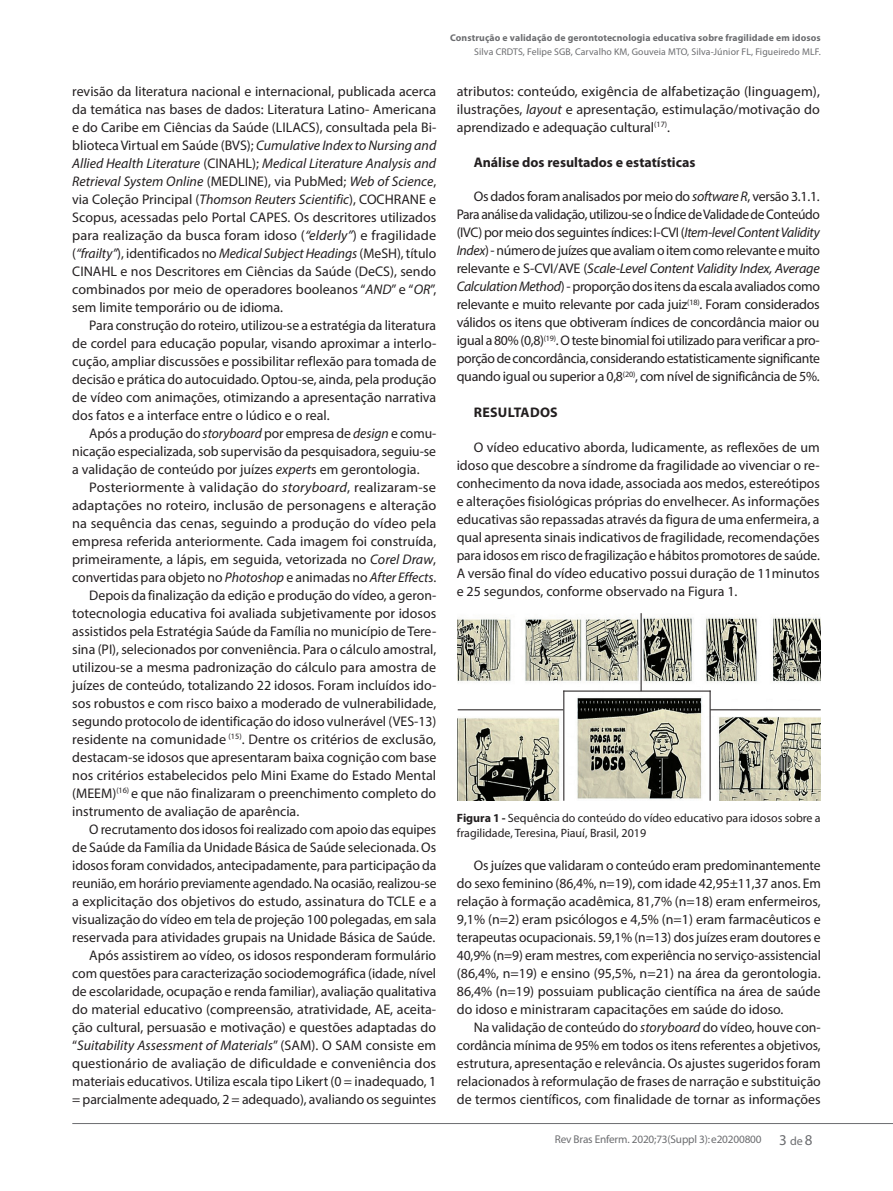
<style>
.page{position:relative;width:893px;height:1191px;background:#fff}
.page>*{position:absolute;margin:0;border:0;box-sizing:border-box;transform-origin:0 0}
.t1{font:13.95px/18px "Myriad Pro";color:#231f20;text-align:justify}
.t2{font:italic 13.95px "Myriad Pro";color:#231f20}
.t3{font:13.95px "Myriad Pro";color:#231f20;scale:1.04 1}
.t4{font:700 13.95px "Myriad Pro";color:#231f20}
.t5{font:700 13.95px "Myriad Pro";letter-spacing:.02em;color:#231f20}
.t6{font:12px/14.4px "Myriad Pro";color:#231f20}
.t7{font:11.25px "Myriad Pro";letter-spacing:-.015em;color:#6c6d70}
.t8{font:700 9.75px "Myriad Pro";letter-spacing:.01em;color:#6c6d70}
.t9{font:9.75px "Myriad Pro";letter-spacing:.01em;color:#6c6d70}
.s1{font-style:italic}
.s2{font-style:normal}
.s3{font-weight:700}
.s4{font-size:15px}
.s5{font-size:12px}
</style>
<div class="page">
<hr style="left:72px;top:1123px;width:821px;height:1px;background:#6c6d70">
<img style="left:458px;top:613px;width:363px;height:187px">
<hr style="left:641px;top:613px;width:1px;height:78px;background:#231f20">
<hr style="left:563px;top:690px;width:1px;height:110px;background:#231f20">
<hr style="left:710px;top:690px;width:1px;height:110px;background:#231f20">
<hr style="left:563px;top:690px;width:148px;height:1px;background:#231f20">
<hr style="left:458px;top:709px;width:105px;height:1px;background:#231f20">
<hr style="left:710px;top:709px;width:111px;height:1px;background:#231f20">
<p class="t1" style="left:72px;top:82px;width:366px">revisão da literatura nacional e internacional, publicada acerca da temática nas bases de dados: Literatura Latino- Americana e do Caribe em Ciências da Saúde (LILACS), consultada pela Bi&shy;blioteca Virtual em Saúde (BVS); <span class="s1">Cumulative Index to Nursing and Allied Health Literature</span> (CINAHL); <span class="s1">Medical Literature Analysis and Retrieval System Online</span> (MEDLINE), via PubMed; <span class="s1">Web of Science</span>, via Coleção Principal (<span class="s1">Thomson Reuters Scientific</span>), COCHRANE e Scopus, acessadas pelo Portal CAPES. Os descritores utilizados para realização da busca foram idoso (<span class="s1">“elderly”</span>) e fragilidade (<span class="s1">“frailty”</span>), identificados no <span class="s1">Medical Subject Headings</span> (MeSH), título CINAHL e nos Descritores em Ciências da Saúde (DeCS), sendo combinados por meio de operadores booleanos “<span class="s1">AND</span>” e “<span class="s1">OR</span>”, sem limite temporário ou de idioma.</p>
<p class="t1" style="left:72px;top:316px;width:366px;text-indent:17px">Para construção do roteiro, utilizou-se a estratégia da literatura de cordel para educação popular, visando aproximar a interlo&shy;cução, ampliar discussões e possibilitar reflexão para tomada de decisão e prática do autocuidado. Optou-se, ainda, pela produção de vídeo com animações, otimizando a apresentação narrativa dos fatos e a interface entre o lúdico e o real.</p>
<p class="t1" style="left:72px;top:424px;width:366px;text-indent:17px">Após a produção do <span class="s1">storyboard</span> por empresa de <span class="s1">design</span> e comu&shy;nicação especializada, sob supervisão da pesquisadora, seguiu-se a validação de conteúdo por juízes <span class="s1">expert</span>s em gerontologia.</p>
<p class="t3" style="left:89px;top:478px;width:335px">Posteriormente à validação do <span class="s1">storyboard</span>, realizaram-se</p>
<p class="t1" style="left:72px;top:496px;width:366px">adaptações no roteiro, inclusão de personagens e alteração</p>
<p class="t1" style="left:72px;top:514px;width:366px">na sequência das cenas, seguindo a produção do vídeo pela</p>
<p class="t1" style="left:72px;top:532px;width:366px">empresa referida anteriormente. Cada imagem foi construída,</p>
<p class="t1" style="left:72px;top:550px;width:365px">primeiramente, a lápis, em seguida, vetorizada no <span class="s1">Corel Draw</span>,</p>
<p class="t1" style="left:72px;top:568px;width:366px">convertidas para objeto no <span class="s1">Photoshop</span> e animadas no <span class="s1">After Effects</span>.</p>
<p class="t1" style="left:89px;top:586px;width:348px">Depois da finalização da edição e produção do vídeo, a geron-</p>
<p class="t1" style="left:72px;top:604px;width:366px">totecnologia educativa foi avaliada subjetivamente por idosos</p>
<p class="t1" style="left:72px;top:622px;width:366px">assistidos pela Estratégia Saúde da Família no município de Tere-</p>
<p class="t1" style="left:72px;top:640px;width:366px">sina (PI), selecionados por conveniência. Para o cálculo amostral,</p>
<p class="t1" style="left:72px;top:658px;width:365px">utilizou-se a mesma padronização do cálculo para amostra de</p>
<p class="t1" style="left:72px;top:676px;width:366px">juízes de conteúdo, totalizando 22 idosos. Foram incluídos ido-</p>
<p class="t1" style="left:72px;top:694px;width:366px">sos robustos e com risco baixo a moderado de vulnerabilidade,</p>
<p class="t1" style="left:72px;top:712px;width:366px">segundo protocolo de identificação do idoso vulnerável (VES-13)</p>
<p class="t1" style="left:72px;top:730px;width:365px">residente na comunidade <sup>(15)</sup>. Dentre os critérios de exclusão,</p>
<p class="t1" style="left:72px;top:748px;width:366px">destacam-se idosos que apresentaram baixa cognição com base</p>
<p class="t1" style="left:72px;top:766px;width:365px">nos critérios estabelecidos pelo Mini Exame do Estado Mental</p>
<p class="t1" style="left:72px;top:784px;width:366px">(MEEM)<sup>(16)</sup> e que não finalizaram o preenchimento completo do</p>
<p class="t1" style="left:72px;top:802px;width:228px">instrumento de avaliação de aparência.</p>
<p class="t1" style="left:89px;top:820px;width:348px">O recrutamento dos idosos foi realizado com apoio das equipes</p>
<p class="t1" style="left:72px;top:838px;width:365px">de Saúde da Família da Unidade Básica de Saúde selecionada. Os</p>
<p class="t1" style="left:72px;top:856px;width:366px">idosos foram convidados, antecipadamente, para participação da</p>
<p class="t1" style="left:72px;top:874px;width:366px">reunião, em horário previamente agendado. Na ocasião, realizou-se</p>
<p class="t1" style="left:72px;top:892px;width:366px">a explicitação dos objetivos do estudo, assinatura do TCLE e a</p>
<p class="t1" style="left:72px;top:910px;width:366px">visualização do vídeo em tela de projeção 100 polegadas, em sala</p>
<p class="t1" style="left:72px;top:928px;width:365px">reservada para atividades grupais na Unidade Básica de Saúde.</p>
<p class="t1" style="left:89px;top:946px;width:348px">Após assistirem ao vídeo, os idosos responderam formulário</p>
<p class="t1" style="left:72px;top:964px;width:365px">com questões para caracterização sociodemográfica (idade, nível</p>
<p class="t1" style="left:72px;top:982px;width:366px">de escolaridade, ocupação e renda familiar), avaliação qualitativa</p>
<p class="t1" style="left:72px;top:1000px;width:366px">do material educativo (compreensão, atratividade, AE, aceita-</p>
<p class="t1" style="left:72px;top:1018px;width:365px">ção cultural, persuasão e motivação) e questões adaptadas do</p>
<p class="t2" style="left:72px;top:1036px;width:365px"><span class="s2">“</span>Suitability Assessment of Materials<span class="s2">” (SAM). O SAM consiste em</span></p>
<p class="t1" style="left:72px;top:1054px;width:366px">questionário de avaliação de dificuldade e conveniência dos</p>
<p class="t1" style="left:72px;top:1072px;width:365px">materiais educativos. Utiliza escala tipo Likert (0 = inadequado, 1</p>
<p class="t1" style="left:72px;top:1090px;width:366px">= parcialmente adequado, 2 = adequado), avaliando os seguintes</p>
<p class="t8" style="left:450px;top:33px;width:372px">Construção e validação de gerontotecnologia educativa sobre fragilidade em idosos</p>
<p class="t9" style="left:474px;top:46px;width:348px">Silva CRDTS, Felipe SGB, Carvalho KM, Gouveia MTO, Silva-Júnior FL, Figueiredo MLF.</p>
<p class="t1" style="left:457px;top:82px;width:365px">atributos: conteúdo, exigência de alfabetização (linguagem), ilustrações, <span class="s1">layout</span> e apresentação, estimulação/motivação do aprendizado e adequação cultural<sup>(17)</sup>.</p>
<p class="t4" style="left:474px;top:154px;width:223px">Análise dos resultados e estatísticas</p>
<p class="t1" style="left:457px;top:187px;width:365px;text-indent:17px">Os dados foram analisados por meio do <span class="s1">software R</span>, versão 3.1.1.<br>Para análise da validação, utilizou-se o Índice de Validade de Conteúdo (IVC) por meio dos seguintes índices: I-CVI (<span class="s1">Item-level Content Validity Index</span>) - número de juízes que avaliam o item como relevante e muito relevante e S-CVI/AVE (<span class="s1">Scale-Level Content Validity Index, Average Calculation Method</span>) - proporção dos itens da escala avaliados como relevante e muito relevante por cada juiz<sup>(18)</sup>. Foram considerados válidos os itens que obtiveram índices de concordância maior ou igual a 80% (0,8)<sup>(19)</sup>. O teste binomial foi utilizado para verificar a pro&shy;porção de concordância, considerando estatisticamente significante quando igual ou superior a 0,8<sup>(20)</sup>, com nível de significância de 5%.</p>
<p class="t5" style="left:474px;top:405px;width:85px">RESULTADOS</p>
<p class="t1" style="left:457px;top:438px;width:365px;text-indent:17px">O vídeo educativo aborda, ludicamente, as reflexões de um idoso que descobre a síndrome da fragilidade ao vivenciar o re&shy;conhecimento da nova idade, associada aos medos, estereótipos e alterações fisiológicas próprias do envelhecer. As informações educativas são repassadas através da figura de uma enfermeira, a qual apresenta sinais indicativos de fragilidade, recomendações para idosos em risco de fragilização e hábitos promotores de saúde.<br>A versão final do vídeo educativo possui duração de 11minutos e 25 segundos, conforme observado na Figura 1.</p>
<p class="t6" style="left:457px;top:811px;width:365px"><span class="s3">Figura 1 -</span> Sequência do conteúdo do vídeo educativo para idosos sobre a fragilidade, Teresina, Piauí, Brasil, 2019</p>
<p class="t1" style="left:457px;top:855px;width:365px;text-indent:17px">Os juízes que validaram o conteúdo eram predominantemente do sexo feminino (86,4%, n=19), com idade 42,95±11,37 anos. Em relação à formação acadêmica, 81,7% (n=18) eram enfermeiros, 9,1% (n=2) eram psicólogos e 4,5% (n=1) eram farmacêuticos e terapeutas ocupacionais. 59,1% (n=13) dos juízes eram doutores e 40,9% (n=9) eram mestres, com experiência no serviço-assistencial (86,4%, n=19) e ensino (95,5%, n=21) na área da gerontologia.<br>86,4% (n=19) possuiam publicação científica na área de saúde do idoso e ministraram capacitações em saúde do idoso.</p>
<p class="t1" style="left:457px;top:1017px;width:365px;text-indent:17px">Na validação de conteúdo do <span class="s1">storyboard</span> do vídeo, houve con&shy;cordância mínima de 95% em todos os itens referentes a objetivos, estrutura, apresentação e relevância. Os ajustes sugeridos foram relacionados à reformulação de frases de narração e substituição de termos científicos, com finalidade de tornar as informações</p>
<p class="t7" style="left:555px;top:1132px;width:259px">Rev Bras Enferm. 2020;73(Suppl 3):e20200800 <span class="s4">3</span> <span class="s5">de</span> <span class="s4">8</span></p>
</div>
